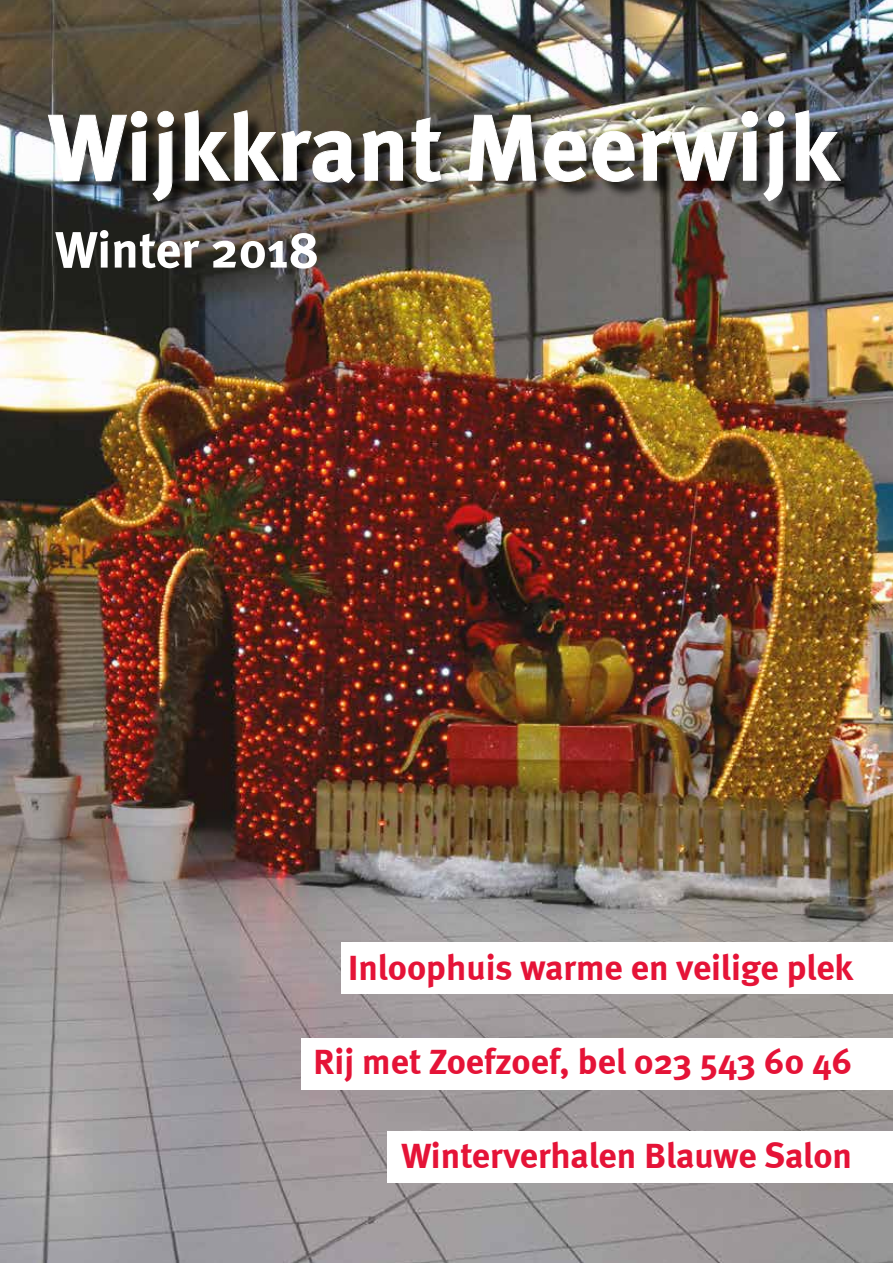
<style>
.page{position:relative;width:893px;height:1263px;background:#fff}
.page>*{position:absolute;margin:0;border:0;box-sizing:border-box;transform-origin:0 0}
.t1{font:700 93.45px "Meta";letter-spacing:.01em;color:#fff}
.t2{font:700 51px "Meta";color:#fff}
.t3{font:700 36px "Meta";color:#e51337}
</style>
<div class="page">
<img style="left:0;top:0;width:893px;height:1263px">
<div style="left:341px;top:943px;width:552px;height:51px;background:#fff"></div>
<div style="left:302px;top:1038px;width:591px;height:51px;background:#fff"></div>
<div style="left:388px;top:1132px;width:505px;height:51px;background:#fff"></div>
<div style="left:51px;top:113px;width:806px;height:106px;background:#000;opacity:.75"></div>
<img style="left:48px;top:111px;width:126px;height:90px">
<svg style="left:184px;top:110px;width:172px;height:73px"></svg>
<svg style="left:362px;top:130px;width:41px;height:51px"></svg>
<svg style="left:411px;top:117px;width:31px;height:65px"></svg>
<svg style="left:468px;top:114px;width:69px;height:67px"></svg>
<img style="left:544px;top:131px;width:91px;height:51px">
<img style="left:641px;top:111px;width:144px;height:90px">
<svg style="left:795px;top:110px;width:46px;height:71px"></svg>
<h1 class="t1" style="left:48px;top:92px;width:791px">Wijkkrant Meerwijk</h1>
<h2 class="t2" style="left:55px;top:219px;width:265px">Winter 2018</h2>
<p class="t3" style="left:348px;top:946px;width:507px">Inloophuis warme en veilige plek</p>
<p class="t3" style="left:313px;top:1040px;width:540px">Rij met Zoefzoef, bel 023 543 60 46</p>
<p class="t3" style="left:401px;top:1134px;width:452px">Winterverhalen Blauwe Salon</p>
</div>
